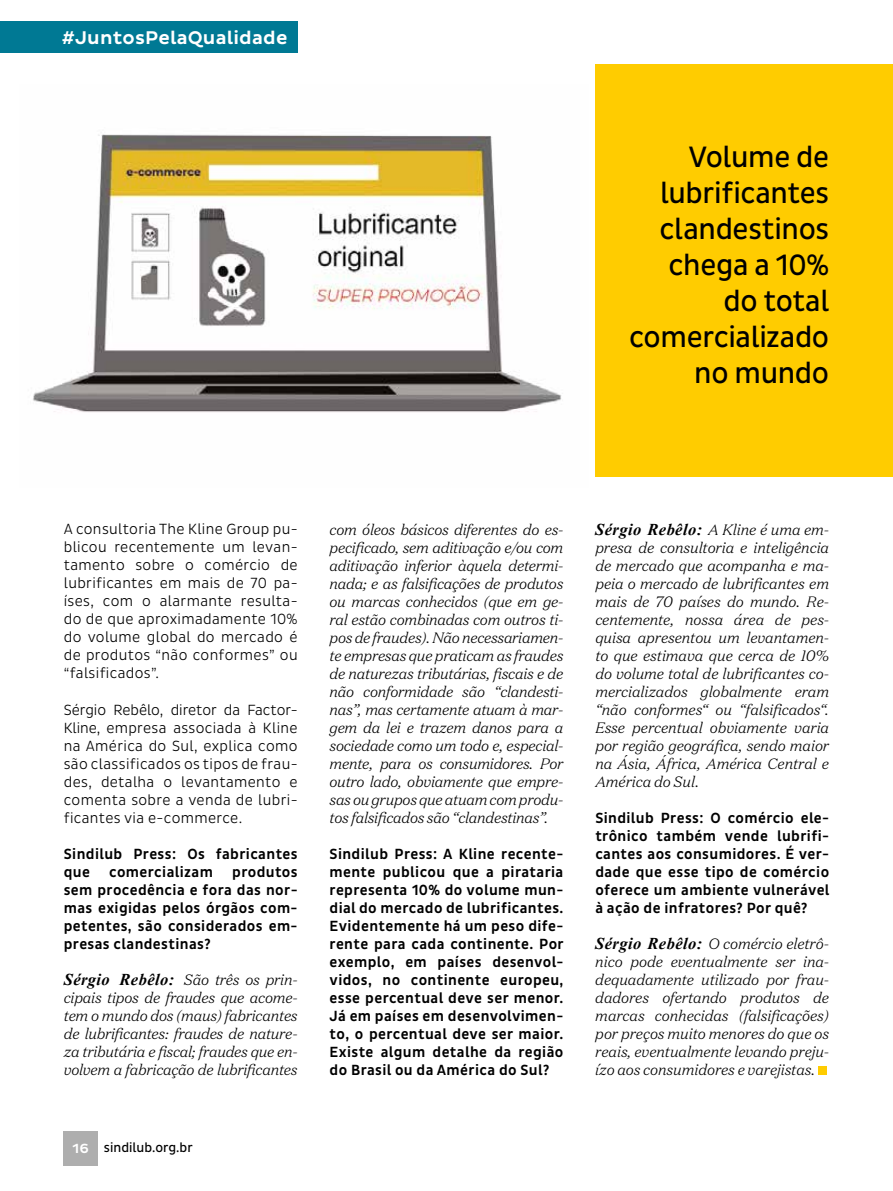
<style>
.page{position:relative;width:893px;height:1191px;background:#fff}
.page>*{position:absolute;margin:0;border:0;box-sizing:border-box;transform-origin:0 0}
.t1{font:30px/36px "Pluto Sans Cond";letter-spacing:-.01em;color:#000;text-align:right}
.t2{font:500 18.75px "Pluto Sans";letter-spacing:.01em;color:#fff}
.t3{font:italic 700 16.5px "Times New Roman";letter-spacing:.025em;color:#000}
.t4{font:italic 300 15px/18px "Domaine Text";letter-spacing:-.01em;color:#000;text-align:justify}
.t5{font:500 15px/18px "Pluto Sans Cond";letter-spacing:.025em;color:#000;text-align:justify}
.t6{font:300 15px/18px "Pluto Sans Cond";letter-spacing:.025em;color:#000;text-align:justify}
.t7{font:13.5px "Pluto Sans Cond";color:#000}
.s1{font-family:"Times New Roman";font-weight:700;font-size:16.5px}
.s2{font-family:"Pluto";font-weight:500;color:#fff}
.s3{font-family:"Domaine Text";font-weight:300;font-size:15px}
</style>
<div class="page">
<div style="left:64px;top:1131px;width:34px;height:34px;background:#aeaeae"></div>
<img style="left:33px;top:134px;width:529px;height:278px">
<div style="left:0;top:21px;width:298px;height:31px;background:#007994"></div>
<div style="left:595px;top:64px;width:298px;height:412px;background:#fc0"></div>
<div style="left:818px;top:1066px;width:9px;height:9px;background:#fc0"></div>
<p class="t2" style="left:62px;top:27px;width:227px">#JuntosPelaQualidade</p>
<h1 class="t1" style="left:629px;top:139px;width:202px">Volume de lubrificantes clandestinos chega a 10% do total comercializado no mundo</h1>
<p class="t6" style="left:64px;top:520px;width:235px">A consultoria The Kline Group pu&shy;blicou recentemente um levan&shy;tamento sobre o comércio de lubrificantes em mais de 70 pa&shy;íses, com o alarmante resulta&shy;do de que aproximadamente 10% do volume global do mercado é de produtos “não conformes” ou “falsificados”.</p>
<p class="t6" style="left:64px;top:700px;width:235px">Sérgio Rebêlo, diretor da Factor-Kline, empresa associada à Kline na América do Sul, explica como são classificados os tipos de frau&shy;des, detalha o levantamento e comenta sobre a venda de lubri&shy;ficantes via e-commerce.</p>
<p class="t5" style="left:64px;top:844px;width:235px">Sindilub Press: Os fabricantes que</p>
<p class="t5" style="left:109px;top:862px;width:105px">comercializam</p>
<p class="t5" style="left:64px;top:862px;width:235px;text-indent:168px">produtos sem procedência e fora das nor&shy;mas exigidas pelos órgãos com&shy;petentes, são considerados em&shy;presas clandestinas?</p>
<p class="t4" style="left:64px;top:970px;width:235px"><span class="s1">Sérgio Rebêlo:</span> São três os prin&shy;cipais tipos de fraudes que acome&shy;tem o mundo dos (maus) fabricantes de lubrificantes: fraudes de nature&shy;za tributária e fiscal; fraudes que en&shy;volvem a fabricação de lubrificantes</p>
<p class="t7" style="left:73px;top:1139px;width:122px"><span class="s2">16</span> sindilub.org.br</p>
<p class="t4" style="left:330px;top:520px;width:235px">com óleos básicos diferentes do es&shy;pecificado, sem aditivação e/ou com aditivação inferior àquela determi&shy;nada; e as falsificações de produtos ou marcas conhecidos (que em ge&shy;ral estão combinadas com outros ti&shy;pos de fraudes). Não necessariamen&shy;te empresas que praticam as fraudes de naturezas tributárias, fiscais e de não conformidade são “clandesti&shy;nas”, mas certamente atuam à mar&shy;gem da lei e trazem danos para a sociedade como um todo e, especial&shy;mente, para os consumidores. Por outro lado, obviamente que empre&shy;sas ou grupos que atuam com produ&shy;tos falsificados são “clandestinas”.</p>
<p class="t5" style="left:330px;top:845px;width:236px">Sindilub Press: A Kline recente&shy;mente publicou que a pirataria representa 10% do volume mun&shy;dial do mercado de lubrificantes.<br>Evidentemente há um peso dife&shy;rente para cada continente. Por exemplo, em países desenvol&shy;vidos, no continente europeu, esse percentual deve ser menor.<br>Já em países em desenvolvimen&shy;to, o percentual deve ser maior.<br>Existe algum detalhe da região do Brasil ou da América do Sul?</p>
<p class="t3" style="left:595px;top:518px;width:235px">Sérgio Rebêlo: <span class="s3">A Kline é uma em-</span></p>
<p class="t4" style="left:595px;top:538px;width:235px">presa de consultoria e inteligência de mercado que acompanha e ma&shy;peia o mercado de lubrificantes em mais de 70 países do mundo. Re&shy;centemente, nossa área de pes&shy;quisa apresentou um levantamen&shy;to que estimava que cerca de 10% do volume total de lubrificantes co&shy;mercializados globalmente eram “não conformes“ ou “falsificados“.<br>Esse percentual obviamente varia por região geográfica, sendo maior na Ásia, África, América Central e América do Sul.</p>
<p class="t5" style="left:595px;top:809px;width:236px">Sindilub Press: O comércio ele&shy;trônico também vende lubrifi&shy;cantes aos consumidores. É ver&shy;dade que esse tipo de comércio oferece um ambiente vulnerável à ação de infratores? Por quê?</p>
<p class="t4" style="left:595px;top:934px;width:235px"><span class="s1">Sérgio Rebêlo:</span> O comércio eletrô&shy;nico pode eventualmente ser ina&shy;dequadamente utilizado por frau&shy;dadores ofertando produtos de marcas conhecidas (falsificações) por preços muito menores do que os reais, eventualmente levando preju&shy;ízo aos consumidores e varejistas.</p>
</div>
